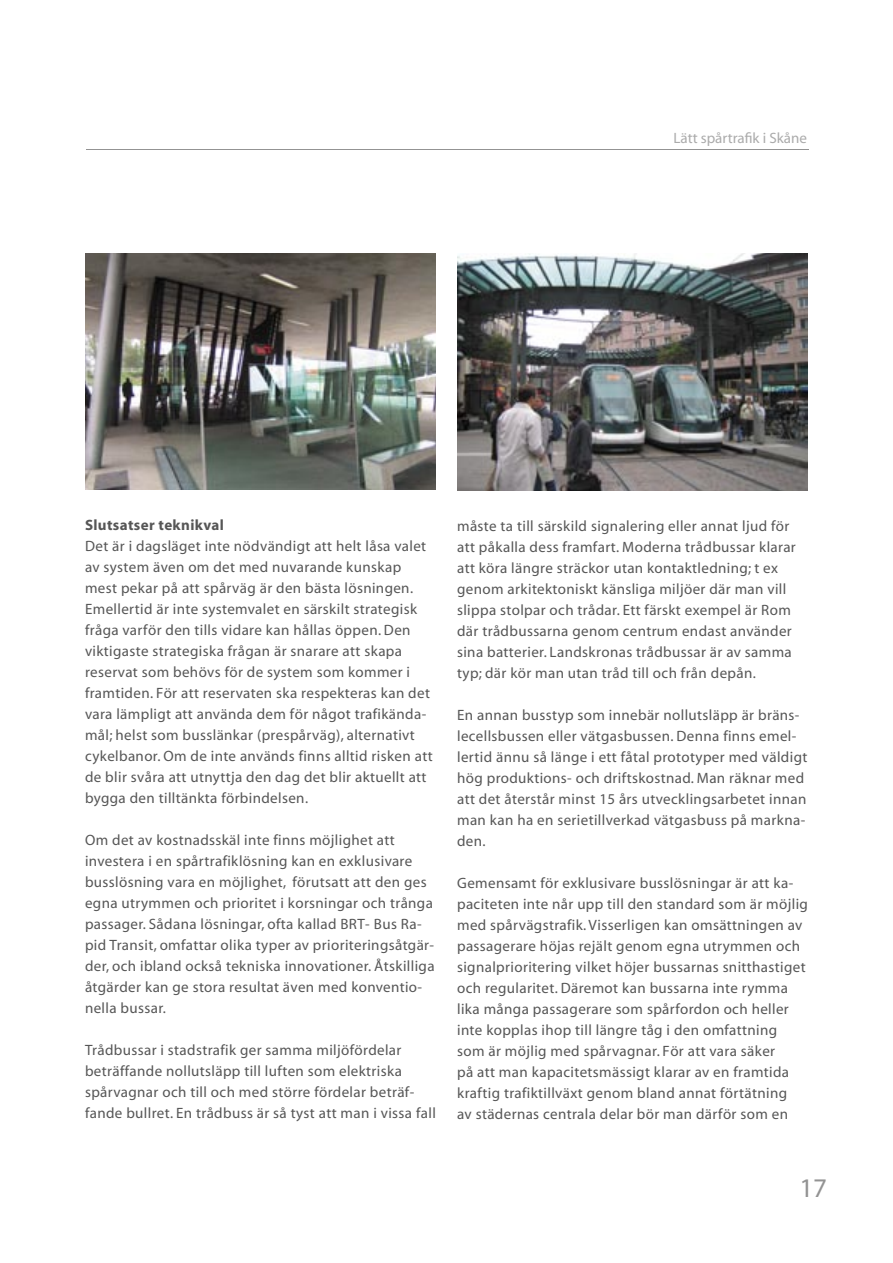
<style>
.page{position:relative;width:893px;height:1263px;background:#fff}
.page>*{position:absolute;margin:0;border:0;box-sizing:border-box;transform-origin:0 0}
.t1{font:27px "Myriad";color:#939393}
.t2{font:15px/21px "Myriad";letter-spacing:.025em;color:#565656}
.t3{font:15px "Myriad";color:#ababab}
.t4{font:700 15px "Myriad";letter-spacing:.025em;color:#565656}
</style>
<div class="page">
<hr style="left:86px;top:149px;width:723px;height:1px;background:#939393">
<img style="left:85px;top:254px;width:351px;height:235px">
<img style="left:457px;top:254px;width:351px;height:236px">
<p class="t3" style="left:673px;top:131px;width:135px">Lätt spårtrafik i Skåne</p>
<p class="t4" style="left:85px;top:517px;width:140px">Slutsatser teknikval</p>
<p class="t2" style="left:85px;top:536px;width:349px">Det är i dagsläget inte nödvändigt att helt låsa valet av system även om det med nuvarande kunskap mest pekar på att spårväg är den bästa lösningen.<br>Emellertid är inte systemvalet en särskilt strategisk fråga varför den tills vidare kan hållas öppen. Den viktigaste strategiska frågan är snarare att skapa reservat som behövs för de system som kommer i framtiden. För att reservaten ska respekteras kan det vara lämpligt att använda dem för något trafikända&shy;mål; helst som busslänkar (prespårväg), alternativt cykelbanor. Om de inte används finns alltid risken att de blir svåra att utnyttja den dag det blir aktuellt att bygga den tilltänkta förbindelsen.</p>
<p class="t2" style="left:85px;top:830px;width:351px">Om det av kostnadsskäl inte finns möjlighet att investera i en spårtrafiklösning kan en exklusivare busslösning vara en möjlighet, förutsatt att den ges egna utrymmen och prioritet i korsningar och trånga passager. Sådana lösningar, ofta kallad BRT- Bus Ra&shy;pid Transit, omfattar olika typer av prioriteringsåtgär&shy;der, och ibland också tekniska innovationer. Åtskilliga åtgärder kan ge stora resultat även med konventio&shy;nella bussar.</p>
<p class="t2" style="left:85px;top:1040px;width:352px">Trådbussar i stadstrafik ger samma miljöfördelar beträffande nollutsläpp till luften som elektriska spårvagnar och till och med större fördelar beträf&shy;fande bullret. En trådbuss är så tyst att man i vissa fall</p>
<p class="t2" style="left:457px;top:516px;width:340px">måste ta till särskild signalering eller annat ljud för att påkalla dess framfart. Moderna trådbussar klarar att köra längre sträckor utan kontaktledning; t ex genom arkitektoniskt känsliga miljöer där man vill slippa stolpar och trådar. Ett färskt exempel är Rom där trådbussarna genom centrum endast använder sina batterier. Landskronas trådbussar är av samma typ; där kör man utan tråd till och från depån.</p>
<p class="t2" style="left:457px;top:705px;width:352px">En annan busstyp som innebär nollutsläpp är bräns&shy;lecellsbussen eller vätgasbussen. Denna finns emel&shy;lertid ännu så länge i ett fåtal prototyper med väldigt hög produktions- och driftskostnad. Man räknar med att det återstår minst 15 års utvecklingsarbetet innan man kan ha en serietillverkad vätgasbuss på markna&shy;den.</p>
<p class="t2" style="left:457px;top:873px;width:352px">Gemensamt för exklusivare busslösningar är att ka&shy;paciteten inte når upp till den standard som är möjlig med spårvägstrafik. Visserligen kan omsättningen av passagerare höjas rejält genom egna utrymmen och signalprioritering vilket höjer bussarnas snitthastiget och regularitet. Däremot kan bussarna inte rymma lika många passagerare som spårfordon och heller inte kopplas ihop till längre tåg i den omfattning som är möjlig med spårvagnar. För att vara säker<br>på att man kapacitetsmässigt klarar av en framtida kraftig trafiktillväxt genom bland annat förtätning<br>av städernas centrala delar bör man därför som en</p>
<h1 class="t1" style="left:799px;top:1175px;width:29px">17</h1>
</div>
